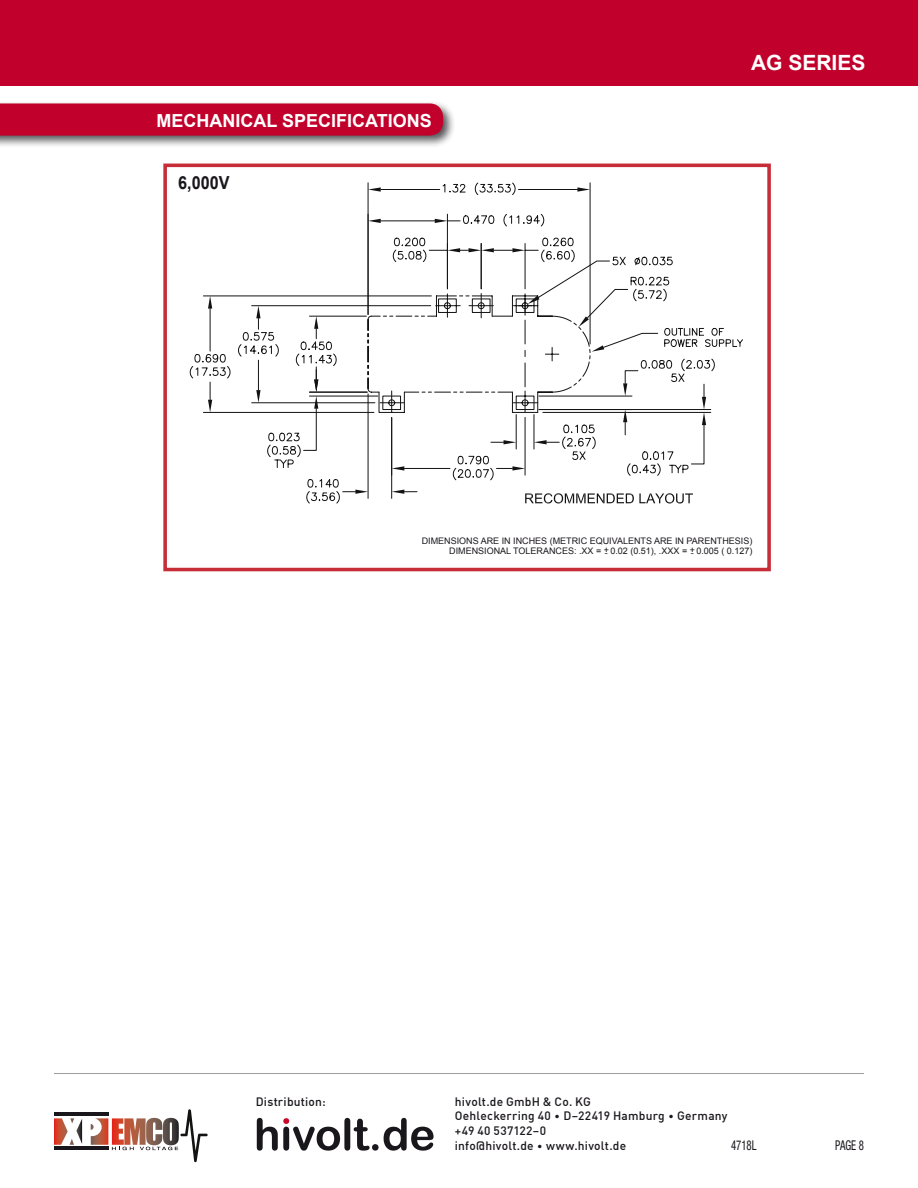
<style>
.page{position:relative;width:918px;height:1188px;background:#fff}
.page>*{position:absolute;margin:0;border:0;box-sizing:border-box;transform-origin:0 0}
.t1{font:700 21px "Arial";color:#fff}
.t2{font:700 18px "Arial";color:#fff}
.t3{font:700 18px "Arial";color:#1a171c;scale:.9 1}
.t4{font:condensed 13.5px "Helvetica Neue";color:#1a171c;scale:.8 1}
.t5{font:500 12px/14.9px "DIN Offc";letter-spacing:.02em;color:#1a171c}
.t6{font:9px/10.5px "Arial";color:#1a171c;text-align:right}
.s1{font-size:10.5px}
</style>
<div class="page">
<svg style="left:257px;top:1118px;width:177px;height:33px"></svg>
<hr style="left:54px;top:1073px;width:810px;height:1px;background:#9d9ea0">
<svg style="left:82px;top:1119px;width:9px;height:26px"></svg>
<hr style="left:54px;top:1113px;width:54px;height:3px;background:#1a171c">
<svg style="left:54px;top:1118px;width:28px;height:27px"></svg>
<svg style="left:91px;top:1109px;width:117px;height:53px"></svg>
<hr style="left:54px;top:1147px;width:54px;height:3px;background:#1a171c">
<div style="left:163px;top:164px;width:608px;height:407px;border:4px solid #c62d36"></div>
<div style="left:0;top:0;width:918px;height:86px;background:#c1002b"></div>
<div style="left:0;top:100px;width:456px;height:49px;background:#1a171c;opacity:.74"></div>
<div style="left:0;top:103px;width:443px;height:33px;background:#c1002b"></div>
<svg style="left:190px;top:182px;width:525px;height:321px"></svg>
<h2 class="t2" style="left:157px;top:108px;width:277px">MECHANICAL SPECIFICATIONS</h2>
<h2 class="t3" style="left:178px;top:171px;width:59px">6,000V</h2>
<h1 class="t1" style="left:751px;top:49px;width:116px">AG SERIES</h1>
<p class="t6" style="left:422px;top:535px;width:332px">DIMENSIONS ARE IN INCHES (METRIC EQUIVALENTS ARE IN PARENTHESIS)<br>DIMENSIONAL TOLERANCES: .XX = +- 0.02 (0.51), .XXX = +- 0.005 ( 0.127)</p>
<h3 class="t5" style="left:256px;top:1094px;width:72px">Distribution:</h3>
<h3 class="t5" style="left:455px;top:1093px;width:274px">hivolt.de GmbH &amp; Co. KG<br>Oehleckerring 40 <span class="s1">•</span> D–22419 Hamburg <span class="s1">•</span> Germany +49 40 537122–0<br>info@hivolt.de <span class="s1">•</span> www.hivolt.de</h3>
<h3 class="t4" style="left:731px;top:1138px;width:33px">4718L</h3>
<h3 class="t4" style="left:835px;top:1138px;width:37px">PAGE 8</h3>
</div>
